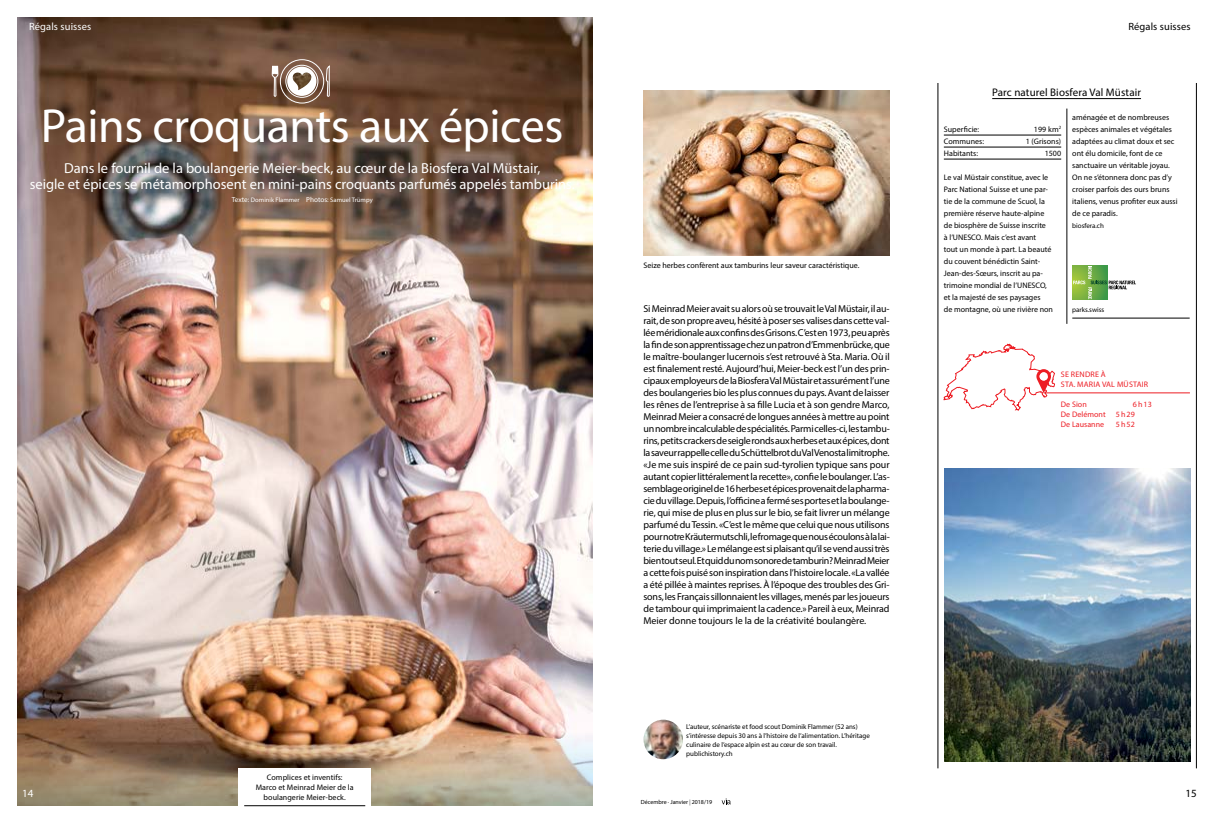
<style>
.page{position:relative;width:1219px;height:823px;background:#fff}
.page>*{position:absolute;margin:0;border:0;box-sizing:border-box;transform-origin:0 0}
.t1{font:48px "Myriad Pro";letter-spacing:-.01em;color:#fff}
.t2{font:14.5px/16px "Myriad Pro";color:#fff;text-align:center}
.t3{font:11px "Myriad Pro";letter-spacing:.01em;color:#000}
.t4{font:11px "Myriad Pro";color:#fff}
.t5{font:10.5px "Myriad Pro";letter-spacing:.01em;color:#000}
.t6{font:10.5px "Myriad Pro";letter-spacing:.01em;color:#fff}
.t7{font:10px/12px "Myriad Pro";color:#000;text-align:justify}
.t8{font:8px/12px "Myriad Pro";color:#000}
.t9{font:8px/10px "Myriad Pro";letter-spacing:.01em;color:#ed1d24}
.t10{font:7px/9px "Myriad Pro";color:#000}
.t11{font:6.5px "Myriad Pro";letter-spacing:.005em;color:#fff}
.t12{font:6px "Myriad Pro";color:#000}
.s1{font-size:7.2px}
</style>
<div class="page">
<img style="left:17px;top:17px;width:575px;height:714px">
<hr style="left:938px;top:83px;width:1px;height:684px;background:#000">
<hr style="left:1196px;top:83px;width:1px;height:684px;background:#000">
<img style="left:944px;top:468px;width:246px;height:292px">
<hr style="left:992px;top:98px;width:149px;height:1px;background:#000">
<hr style="left:1067px;top:108px;width:1px;height:215px;background:#000">
<hr style="left:944px;top:135px;width:117px;height:1px;background:#000">
<hr style="left:944px;top:147px;width:117px;height:1px;background:#000">
<hr style="left:944px;top:159px;width:117px;height:1px;background:#000">
<hr style="left:1072px;top:317px;width:118px;height:1px;background:#000">
<hr style="left:1044px;top:392px;width:146px;height:1px;background:#ed1d24">
<div style="left:280px;top:59px;width:44px;height:44px;border:1px solid #fff;border-radius:50%"></div>
<svg style="left:272px;top:66px;width:6px;height:30px"></svg>
<svg style="left:326px;top:66px;width:3px;height:30px"></svg>
<div style="left:285px;top:65px;width:33px;height:33px;border:1px solid #fff;border-radius:50%"></div>
<div style="left:287px;top:67px;width:29px;height:29px;background:#fff;border-radius:50%"></div>
<img style="left:293px;top:72px;width:18px;height:18px">
<img style="left:643px;top:91px;width:247px;height:165px">
<img style="left:17px;top:731px;width:575px;height:74px">
<svg style="left:722px;top:798px;width:9px;height:5px"></svg>
<svg style="left:944px;top:344px;width:111px;height:66px"></svg>
<div style="left:1040px;top:372px;width:8px;height:8px;background:#fff;border-radius:50%"></div>
<div style="left:239px;top:767px;width:132px;height:39px;background:#fff"></div>
<hr style="left:244px;top:805px;width:121px;height:1px;background:#000">
<img style="left:643px;top:719px;width:40px;height:39px;border-radius:20px">
<svg style="left:1072px;top:265px;width:36px;height:35px"></svg>
<svg style="left:1073px;top:265px;width:63px;height:34px"></svg>
<p class="t6" style="left:29px;top:20px;width:64px">Régals suisses</p>
<p class="t5" style="left:1128px;top:20px;width:64px">Régals suisses</p>
<p class="t3" style="left:992px;top:85px;width:150px">Parc naturel Biosfera Val Müstair</p>
<h1 class="t1" style="left:41px;top:96px;width:524px">Pains croquants aux épices</h1>
<h2 class="t2" style="left:30px;top:159px;width:547px">Dans le fournil de la boulangerie Meier-beck, au cœur de la Biosfera Val Müstair,<br>seigle et épices se métamorphosent en mini-pains croquants parfumés appelés tamburins.</h2>
<p class="t11" style="left:232px;top:196px;width:142px"><span class="s1">Texte:</span> Dominik Flammer <span class="s1">Photos:</span> Samuel Trümpy</p>
<p class="t8" style="left:643px;top:259px;width:217px">Seize herbes confèrent aux tamburins leur saveur caractéristique.</p>
<p class="t7" style="left:643px;top:302px;width:248px">Si Meinrad Meier avait su alors où se trouvait le Val Müstair, il au&shy;rait, de son propre aveu, hésité à poser ses valises dans cette val&shy;lée méridionale aux confins des Grisons. C’est en 1973, peu après la fin de son apprentissage chez un patron d’Emmenbrücke, que le maître-boulanger lucernois s’est retrouvé à Sta. Maria. Où il est finalement resté. Aujourd’hui, Meier-beck est l’un des prin&shy;cipaux employeurs de la Biosfera Val Müstair et assurément l’une des boulangeries bio les plus connues du pays. Avant de laisser les rênes de l’entreprise à sa fille Lucia et à son gendre Marco, Meinrad Meier a consacré de longues années à mettre au point un nombre incalculable de spécialités. Parmi celles-ci, les tambu&shy;rins, petits crackers de seigle ronds aux herbes et aux épices, dont la saveur rappelle celle du Schüttelbrot du Val Venosta limitrophe. «Je me suis inspiré de ce pain sud-tyrolien typique sans pour autant copier littéralement la recette», confie le boulanger. L’as&shy;semblage originel de 16 herbes et épices provenait de la pharma&shy;cie du village. Depuis, l’officine a fermé ses portes et la boulange&shy;rie, qui mise de plus en plus sur le bio, se fait livrer un mélange parfumé du Tessin. «C’est le même que celui que nous utilisons pour notre Kräutermutschli, le fromage que nous écoulons à la lai&shy;terie du village.» Le mélange est si plaisant qu’il se vend aussi très bien tout seul. Et quid du nom sonore de tamburin? Meinrad Meier a cette fois puisé son inspiration dans l’histoire locale. «La vallée a été pillée à maintes reprises. À l’époque des troubles des Gri&shy;sons, les Français sillonnaient les villages, menés par les joueurs de tambour qui imprimaient la cadence.» Pareil à eux, Meinrad Meier donne toujours le la de la créativité boulangère.</p>
<p class="t8" style="left:944px;top:123px;width:37px">Superficie:</p>
<p class="t8" style="left:1034px;top:123px;width:29px">199 km<sup>2</sup></p>
<p class="t8" style="left:944px;top:135px;width:42px">Communes:</p>
<p class="t8" style="left:1026px;top:135px;width:37px">1 (Grisons)</p>
<p class="t8" style="left:944px;top:147px;width:36px">Habitants:</p>
<p class="t8" style="left:1045px;top:147px;width:18px">1500</p>
<p class="t8" style="left:944px;top:171px;width:111px">Le val Müstair constitue, avec le<br>Parc National Suisse et une par&shy;tie de la commune de Scuol, la première réserve haute-alpine de biosphère de Suisse inscrite<br>à l’UNESCO. Mais c’est avant<br>tout un monde à part. La beauté du couvent bénédictin Saint-<br>Jean-des-Sœurs, inscrit au pa&shy;trimoine mondial de l’UNESCO, et la majesté de ses paysages<br>de montagne, où une rivière non</p>
<p class="t8" style="left:1072px;top:111px;width:107px">aménagée et de nombreuses espèces animales et végétales adaptées au climat doux et sec ont élu domicile, font de ce sanctuaire un véritable joyau.<br>On ne s’étonnera donc pas d’y croiser parfois des ours bruns italiens, venus profiter eux aussi de ce paradis.</p>
<p class="t10" style="left:1072px;top:221px;width:33px">biosfera.ch</p>
<p class="t10" style="left:1072px;top:305px;width:34px">parks.swiss</p>
<p class="t9" style="left:1061px;top:368px;width:89px">SE RENDRE À<br>STA. MARIA VAL MÜSTAIR</p>
<p class="t9" style="left:1061px;top:398px;width:27px">De Sion</p>
<p class="t9" style="left:1133px;top:398px;width:20px">6h13</p>
<p class="t9" style="left:1061px;top:408px;width:46px">De Delémont</p>
<p class="t9" style="left:1116px;top:408px;width:20px">5h29</p>
<p class="t9" style="left:1061px;top:418px;width:45px">De Lausanne</p>
<p class="t9" style="left:1116px;top:418px;width:20px">5h52</p>
<p class="t10" style="left:686px;top:722px;width:185px">L’auteur, scénariste et food scout Dominik Flammer (52 ans) s’intéresse depuis 30 ans à l’histoire de l’alimentation. L’héritage culinaire de l’espace alpin est au cœur de son travail. publichistory.ch</p>
<p class="t4" style="left:22px;top:786px;width:13px">14</p>
<p class="t8" style="left:256px;top:772px;width:100px;line-height:10px;text-align:center">Complices et inventifs:<br>Marco et Meinrad Meier de la boulangerie Meier-beck.</p>
<p class="t12" style="left:641px;top:798px;width:73px">Décembre ∙ Janvier | 2018/19</p>
<p class="t3" style="left:1186px;top:786px;width:13px">15</p>
</div>
